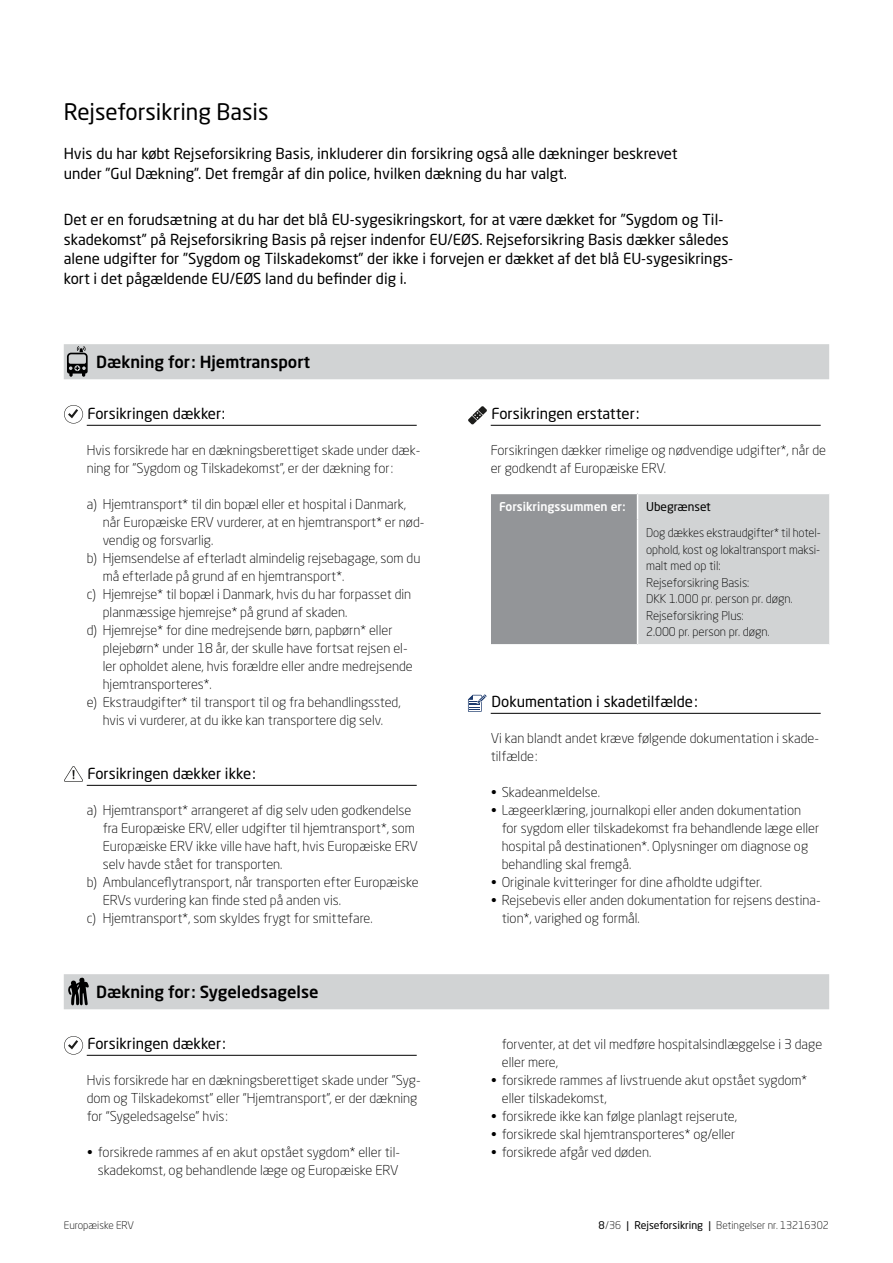
<style>
.page{position:relative;width:893px;height:1263px;background:#fff}
.page>*{position:absolute;margin:0;border:0;box-sizing:border-box;transform-origin:0 0}
.t1{font:22.5px "Neo Sans W1 G";color:#000}
.t2{font:500 16.5px "Neo Sans Pro";color:#000}
.t3{font:15px/19.5px "Neo Sans W1 G";color:#000}
.t4{font:300 13.5px/18px "Neo Sans W1 G";color:#000}
.t5{font:300 12px/16.5px "Neo Sans W1 G";color:#000}
.t6{font:500 12px "Neo Sans Pro";color:#fff}
.t7{font:12px "Neo Sans W1 G";color:#000}
.t8{font:300 10.5px "Neo Sans W1 G";color:#000}
.s1{font-weight:400}
</style>
<div class="page">
<div style="left:64px;top:344px;width:765px;height:35px;background:#d1d3d4"></div>
<svg style="left:67px;top:346px;width:21px;height:31px"></svg>
<hr style="left:87px;top:425px;width:330px;height:1px;background:#000">
<hr style="left:87px;top:785px;width:330px;height:1px;background:#000">
<svg style="left:64px;top:405px;width:19px;height:18px"></svg>
<svg style="left:64px;top:766px;width:19px;height:16px"></svg>
<hr style="left:491px;top:425px;width:330px;height:1px;background:#000">
<hr style="left:491px;top:713px;width:330px;height:1px;background:#000">
<svg style="left:468px;top:406px;width:19px;height:19px"></svg>
<div style="left:491px;top:493px;width:146px;height:152px;background:#939598"></div>
<hr style="left:491px;top:493px;width:146px;height:1px;background:#fff">
<hr style="left:491px;top:644px;width:146px;height:2px;background:#fff">
<div style="left:637px;top:494px;width:192px;height:151px;background:#d1d3d4"></div>
<hr style="left:637px;top:520px;width:1px;height:124px;background:#fff">
<svg style="left:468px;top:694px;width:19px;height:18px"></svg>
<div style="left:64px;top:974px;width:765px;height:35px;background:#d1d3d4"></div>
<svg style="left:68px;top:977px;width:21px;height:28px"></svg>
<hr style="left:87px;top:1055px;width:330px;height:1px;background:#000">
<svg style="left:64px;top:1036px;width:19px;height:18px"></svg>
<h1 class="t1" style="left:64px;top:98px;width:206px">Rejseforsikring Basis</h1>
<p class="t3" style="left:64px;top:144px;width:615px">Hvis du har købt Rejseforsikring Basis, inkluderer din forsikring også alle dækninger beskrevet under ”Gul Dækning”. Det fremgår af din police, hvilken dækning du har valgt.</p>
<p class="t3" style="left:64px;top:210px;width:671px">Det er en forudsætning at du har det blå EU-sygesikringskort, for at være dækket for ”Sygdom og Til&shy;skadekomst” på Rejseforsikring Basis på rejser indenfor EU/EØS. Rejseforsikring Basis dækker således alene udgifter for ”Sygdom og Tilskadekomst” der ikke i forvejen er dækket af det blå EU-sygesikrings&shy;kort i det pågældende EU/EØS land du befinder dig i.</p>
<p class="t2" style="left:96px;top:352px;width:216px">Dækning for : Hjemtransport</p>
<p class="t3" style="left:88px;top:403px;width:139px">Forsikringen dækker:</p>
<p class="t4" style="left:87px;top:440px;width:335px">Hvis forsikrede har en dækningsberettiget skade under dæk&shy;ning for ”Sygdom og Tilskadekomst”, er der dækning for :</p>
<p class="t4" style="left:87px;top:494px;width:321px">a) Hjemtransport* til din bopæl eller et hospital i Danmark,</p>
<p class="t4" style="left:103px;top:512px;width:323px">når Europæiske ERV vurderer, at en hjemtransport* er nød-</p>
<p class="t4" style="left:103px;top:530px;width:112px">vendig og forsvarlig.</p>
<p class="t4" style="left:87px;top:548px;width:335px">b) Hjemsendelse af efterladt almindelig rejsebagage, som du</p>
<p class="t4" style="left:103px;top:566px;width:243px">må efterlade på grund af en hjemtransport*.</p>
<p class="t4" style="left:87px;top:584px;width:326px">c) Hjemrejse* til bopæl i Danmark, hvis du har forpasset din</p>
<p class="t4" style="left:103px;top:602px;width:246px">planmæssige hjemrejse* på grund af skaden.</p>
<p class="t4" style="left:87px;top:620px;width:307px">d) Hjemrejse* for dine medrejsende børn, papbørn* eller</p>
<p class="t4" style="left:103px;top:638px;width:306px">plejebørn* under 18 år, der skulle have fortsat rejsen el-</p>
<p class="t4" style="left:103px;top:656px;width:311px">ler opholdet alene, hvis forældre eller andre medrejsende</p>
<p class="t4" style="left:103px;top:674px;width:110px">hjemtransporteres*.</p>
<p class="t4" style="left:87px;top:692px;width:315px">e) Ekstraudgifter* til transport til og fra behandlingssted,</p>
<p class="t4" style="left:103px;top:710px;width:282px">hvis vi vurderer, at du ikke kan transportere dig selv.</p>
<p class="t3" style="left:88px;top:763px;width:170px">Forsikringen dækker ikke :</p>
<p class="t4" style="left:87px;top:800px;width:326px">a) Hjemtransport* arrangeret af dig selv uden godkendelse</p>
<p class="t4" style="left:103px;top:818px;width:314px">fra Europæiske ERV, eller udgifter til hjemtransport*, som</p>
<p class="t4" style="left:103px;top:836px;width:317px">Europæiske ERV ikke ville have haft, hvis Europæiske ERV</p>
<p class="t4" style="left:103px;top:854px;width:181px">selv havde stået for transporten.</p>
<p class="t4" style="left:87px;top:872px;width:333px">b) Ambulanceflytransport, når transporten efter Europæiske</p>
<p class="t4" style="left:103px;top:890px;width:240px">ERVs vurdering kan finde sted på anden vis.</p>
<p class="t4" style="left:87px;top:908px;width:288px">c) Hjemtransport*, som skyldes frygt for smittefare.</p>
<p class="t2" style="left:96px;top:982px;width:224px">Dækning for : Sygeledsagelse</p>
<p class="t3" style="left:88px;top:1033px;width:140px">Forsikringen dækker :</p>
<p class="t4" style="left:87px;top:1070px;width:335px">Hvis forsikrede har en dækningsberettiget skade under ”Syg&shy;dom og Tilskadekomst” eller ”Hjemtransport”, er der dækning for “Sygeledsagelse” hvis :</p>
<p class="t4" style="left:87px;top:1142px;width:314px;text-align:right">• forsikrede rammes af en akut opstået sygdom* eller til&shy;skadekomst, og behandlende læge og Europæiske ERV</p>
<p class="t3" style="left:492px;top:403px;width:149px">Forsikringen erstatter :</p>
<p class="t4" style="left:491px;top:440px;width:337px">Forsikringen dækker rimelige og nødvendige udgifter*, når de er godkendt af Europæiske ERV.</p>
<p class="t6" style="left:499px;top:499px;width:128px">Forsikringssummen er:</p>
<p class="t7" style="left:646px;top:499px;width:66px">Ubegrænset</p>
<p class="t5" style="left:646px;top:524px;width:175px">Dog dækkes ekstraudgifter* til hotel&shy;ophold, kost og lokaltransport maksi&shy;malt med op til:<br>Rejseforsikring Basis:<br>DKK 1.000 pr. person pr. døgn.<br>Rejseforsikring Plus:<br>2.000 pr. person pr. døgn.</p>
<p class="t3" style="left:492px;top:691px;width:208px">Dokumentation i skadetilfælde :</p>
<p class="t4" style="left:491px;top:728px;width:330px">Vi kan blandt andet kræve følgende dokumentation i skade&shy;tilfælde :</p>
<p class="t4" style="left:491px;top:782px;width:110px">• Skadeanmeldelse.</p>
<p class="t4" style="left:502px;top:800px;width:319px;text-indent:-11px">• Lægeerklæring, journalkopi eller anden dokumentation for sygdom eller tilskadekomst fra behandlende læge eller hospital på destinationen*. Oplysninger om diagnose og behandling skal fremgå.</p>
<p class="t4" style="left:491px;top:872px;width:273px">• Originale kvitteringer for dine afholdte udgifter.</p>
<p class="t4" style="left:502px;top:890px;width:321px;text-indent:-11px">• Rejsebevis eller anden dokumentation for rejsens destina&shy;tion*, varighed og formål.</p>
<p class="t4" style="left:502px;top:1034px;width:322px">forventer, at det vil medføre hospitalsindlæggelse i 3 dage eller mere,</p>
<p class="t4" style="left:502px;top:1070px;width:307px;text-indent:-11px">• forsikrede rammes af livstruende akut opstået sygdom* eller tilskadekomst,</p>
<p class="t4" style="left:491px;top:1106px;width:247px">• forsikrede ikke kan følge planlagt rejserute,</p>
<p class="t4" style="left:491px;top:1124px;width:246px">• forsikrede skal hjemtransporteres* og/eller</p>
<p class="t4" style="left:491px;top:1142px;width:162px">• forsikrede afgår ved døden.</p>
<p class="t8" style="left:64px;top:1219px;width:72px">Europæiske ERV</p>
<p class="t8" style="left:599px;top:1219px;width:232px"><span class="s1">8</span>/36 <span class="s1">| Rejseforsikring |</span> Betingelser nr. 13216302</p>
</div>
